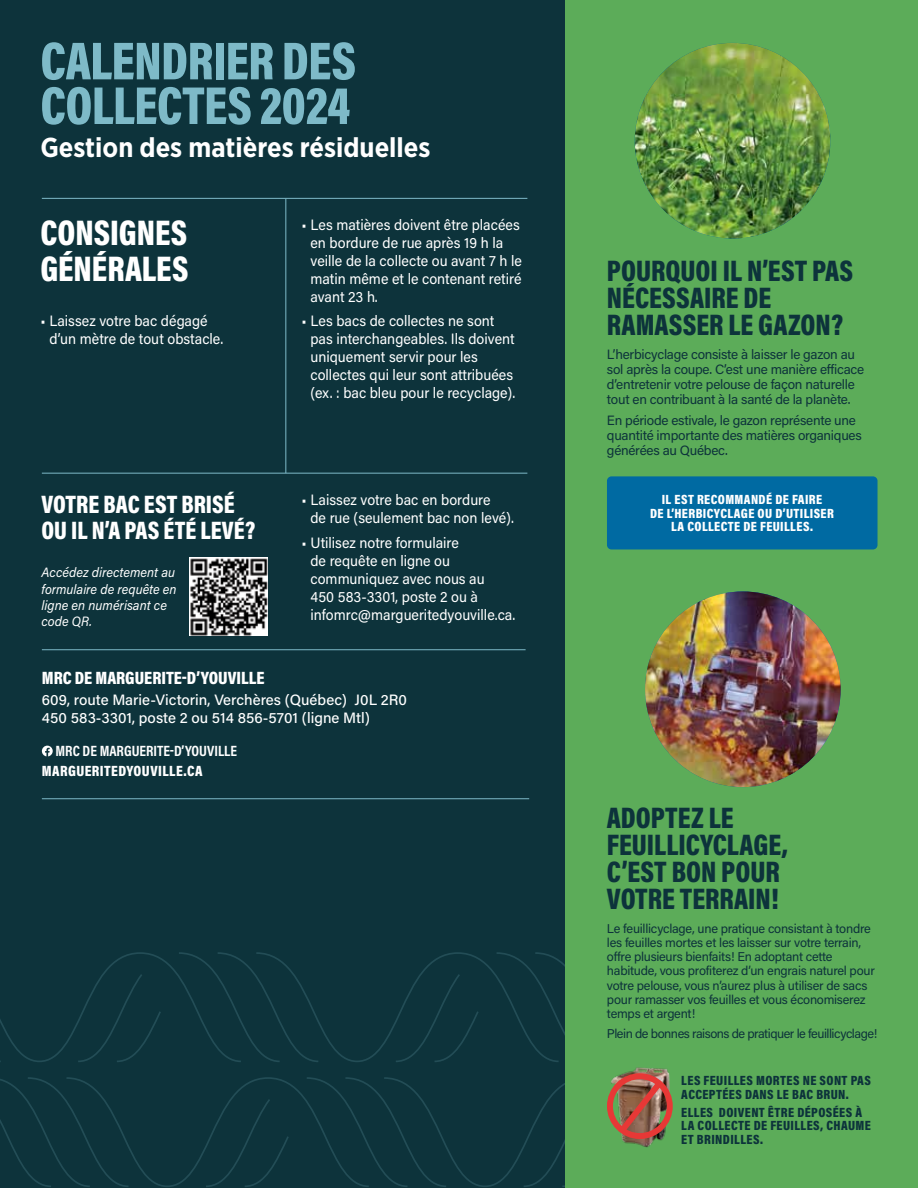
<style>
.page{position:relative;width:918px;height:1188px;background:#0d333b}
.page>*{position:absolute;margin:0;border:0;box-sizing:border-box;transform-origin:0 0}
.t1{font:900 54px/44.7px "Acumin Pro Cond";letter-spacing:-.01em;color:#7ebac8;scale:.95 1}
.t2{font:900 36px/36px "Acumin Pro Cond";color:#fff;scale:.95 1}
.t3{font:900 30px/27px "Acumin Pro Cond";color:#0d333b;scale:.95 1}
.t4{font:700 27.45px "Gotham Narrow";color:#fff}
.t5{font:900 25.5px/25.5px "Acumin Pro Cond";color:#fff;scale:.95 1}
.t6{font:900 18px "Acumin Pro Cond";color:#fff}
.t7{font:15px/18px "Acumin Pro";color:#fff;scale:.95 1}
.t8{font:500 15px/18px "Acumin Pro";color:#fff}
.t9{font:700 15px "Acumin Pro Cond";color:#fff}
.t10{font:900 15px "Acumin Pro Cond";letter-spacing:.03em;color:#fff}
.t11{font:13.5px/15px "Acumin Pro";letter-spacing:-.02em;color:#0d333b}
.t12{font:900 13.5px/13.5px "Acumin Pro Cond";letter-spacing:.03em;color:#0d333b}
.t13{font:900 13.5px/13.5px "Acumin Pro Cond";letter-spacing:.03em;color:#fff;text-align:center}
.t14{font:italic 13.5px/16.2px "Acumin Pro";color:#fff;scale:.95 1}
.t15{font:12.75px/14.2px "Acumin Pro";letter-spacing:-.02em;color:#0d333b}
.t16{font:12.75px "Acumin Pro";letter-spacing:-.04em;color:#0d333b}
</style>
<div class="page">
<svg style="left:0;top:946px;width:566px;height:242px"></svg>
<div style="left:566px;top:0;width:352px;height:1188px;background:#5cac59"></div>
<img style="left:635px;top:43px;width:195px;height:196px;border-radius:98px">
<hr style="left:285px;top:199px;width:1px;height:274px;background:#7ebac8">
<hr style="left:42px;top:473px;width:485px;height:1px;background:#7ebac8">
<hr style="left:42px;top:198px;width:485px;height:1px;background:#7ebac8">
<hr style="left:42px;top:649px;width:484px;height:1px;background:#7ebac8">
<hr style="left:42px;top:798px;width:487px;height:1px;background:#7ebac8">
<svg style="left:42px;top:746px;width:11px;height:10px"></svg>
<div style="left:607px;top:476px;width:271px;height:73px;background:#006aa2;border-radius:4px"></div>
<img style="left:645px;top:591px;width:196px;height:196px;border-radius:98px">
<img style="left:609px;top:1067px;width:63px;height:81px">
<div style="left:607px;top:1073px;width:66px;height:66px;border:6px solid #e73836;border-radius:50%"></div>
<img style="left:613px;top:1075px;width:55px;height:65px">
<img style="left:190px;top:558px;width:78px;height:78px">
<h1 class="t1" style="left:40px;top:37px;width:334px">CALENDRIER DES<br>COLLECTES 2024</h1>
<h3 class="t4" style="left:40px;top:130px;width:392px">Gestion des matières résiduelles</h3>
<h2 class="t2" style="left:40px;top:214px;width:157px">CONSIGNES<br>GÉNÉRALES</h2>
<p class="t7" style="left:49px;top:312px;width:185px;text-indent:-9px">• Laissez votre bac dégagé d’un mètre de tout obstacle.</p>
<p class="t7" style="left:310px;top:215px;width:224px;text-indent:-9px">• Les matières doivent être placées en bordure de rue après 19 h la veille de la collecte ou avant 7 h le matin même et le contenant retiré avant 23 h.</p>
<p class="t7" style="left:310px;top:312px;width:217px;text-indent:-9px">• Les bacs de collectes ne sont pas interchangeables. Ils doivent uniquement servir pour les collectes qui leur sont attribuées (ex. : bac bleu pour le recyclage).</p>
<h3 class="t5" style="left:41px;top:491px;width:227px">VOTRE BAC EST BRISÉ<br>OU IL N’A PAS ÉTÉ LEVÉ?</h3>
<p class="t7" style="left:310px;top:490px;width:216px;text-indent:-9px">• Laissez votre bac en bordure<br>de rue (seulement bac non levé).</p>
<p class="t7" style="left:310px;top:533px;width:217px;text-indent:-9px">• Utilisez notre formulaire<br>de requête en ligne ou communiquez avec nous au<br>450 583-3301, poste 2 ou à infomrc@margueritedyouville.ca.</p>
<p class="t14" style="left:41px;top:564px;width:144px">Accédez directement au formulaire de requête en ligne en numérisant ce code QR.</p>
<p class="t6" style="left:42px;top:666px;width:224px">MRC DE MARGUERITE-D’YOUVILLE</p>
<p class="t8" style="left:42px;top:690px;width:367px">609, route Marie-Victorin, Verchères (Québec) J0L 2R0<br>450 583-3301, poste 2 ou 514 856-5701 (ligne Mtl)</p>
<p class="t9" style="left:56px;top:741px;width:183px">MRC DE MARGUERITE-D’YOUVILLE</p>
<p class="t10" style="left:42px;top:761px;width:162px">MARGUERITEDYOUVILLE.CA</p>
<h3 class="t3" style="left:607px;top:256px;width:261px">POURQUOI IL N’EST PAS<br>NÉCESSAIRE DE<br>RAMASSER LE GAZON?</h3>
<p class="t11" style="left:607px;top:346px;width:259px">L’herbicyclage consiste à laisser le gazon au sol après la coupe. C’est une manière efficace d’entretenir votre pelouse de façon naturelle tout en contribuant à la santé de la planète.</p>
<p class="t11" style="left:607px;top:412px;width:256px">En période estivale, le gazon représente une quantité importante des matières organiques générées au Québec.</p>
<p class="t13" style="left:650px;top:493px;width:185px">IL EST RECOMMANDÉ DE FAIRE<br>DE L’HERBICYCLAGE OU D’UTILISER<br>LA COLLECTE DE FEUILLES.</p>
<h3 class="t3" style="left:607px;top:804px;width:192px">ADOPTEZ LE<br>FEUILLICYCLAGE,<br>C’EST BON POUR<br>VOTRE TERRAIN!</h3>
<p class="t15" style="left:607px;top:921px;width:269px">Le feuillicyclage, une pratique consistant à tondre les feuilles mortes et les laisser sur votre terrain, offre plusieurs bienfaits! En adoptant cette habitude, vous profiterez d’un engrais naturel pour votre pelouse, vous n’aurez plus à utiliser de sacs pour ramasser vos feuilles et vous économiserez temps et argent!</p>
<p class="t16" style="left:607px;top:1025px;width:272px">Plein de bonnes raisons de pratiquer le feuillicyclage!</p>
<p class="t12" style="left:681px;top:1074px;width:191px">LES FEUILLES MORTES NE SONT PAS<br>ACCEPTÉES DANS LE BAC BRUN.</p>
<p class="t12" style="left:681px;top:1105px;width:191px">ELLES DOIVENT ÊTRE DÉPOSÉES À<br>LA COLLECTE DE FEUILLES, CHAUME<br>ET BRINDILLES.</p>
</div>
